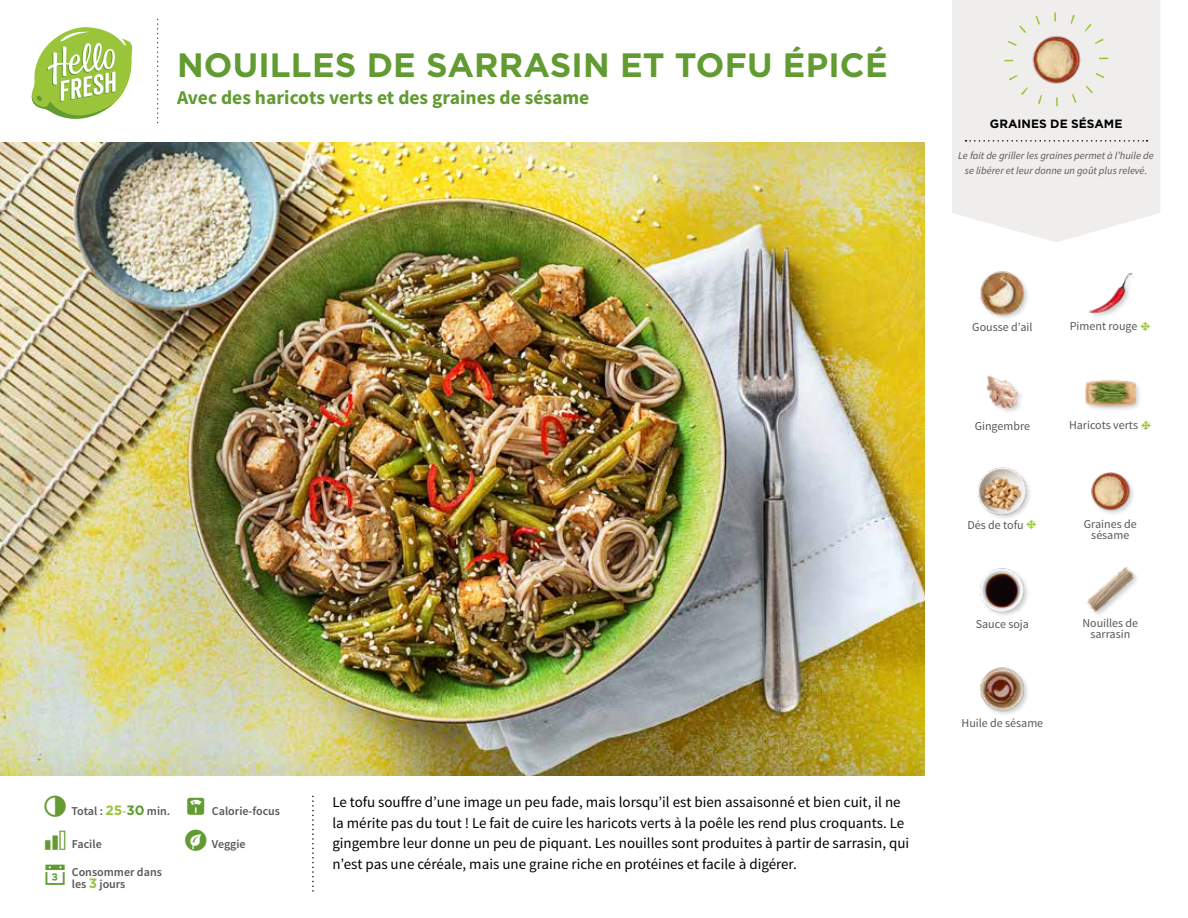
<style>
.page{position:relative;width:1188px;height:918px;background:#fff}
.page>*{position:absolute;margin:0;border:0;box-sizing:border-box;transform-origin:0 0}
.t1{font:700 33.75px "Gotham";letter-spacing:.005em;color:#619b31}
.t2{font:25.5px "hellofresh icon font";color:#619b31}
.t3{font:700 19.5px "Source Sans Pro";color:#619b31}
.t4{font:15px/20.5px "Source Sans Pro";color:#000}
.t5{font:12px/10.5px "Source Sans Pro";color:#575756;text-align:center}
.t6{font:600 12px/12.9px "Source Sans Pro";color:#575756}
.t7{font:700 12px "Gotham";color:#000}
.t8{font:italic 10.5px/14.7px "Source Sans Pro";color:#575756;text-align:center}
.s1{font-family:"Gotham";font-weight:700;font-size:13.5px;color:#9ac43a}
.s2{color:#87ac54}
.s3{font-family:"Gotham";font-weight:700;font-size:13.5px;color:#619b31}
</style>
<div class="page">
<svg style="left:31px;top:27px;width:102px;height:92px"></svg>
<img style="left:0;top:142px;width:925px;height:634px">
<svg style="left:952px;top:0;width:208px;height:242px;background:#f0eeed"></svg>
<svg style="left:966px;top:140px;width:182px;height:2px"></svg>
<div style="left:1004px;top:12px;width:104px;height:94px;border:9px dashed #9ac43a;border-radius:50%"></div>
<img style="left:1089px;top:272px;width:44px;height:45px">
<img style="left:1091px;top:472px;width:42px;height:42px">
<div style="left:1084px;top:379px;width:58px;height:34px;background:#000;opacity:.2"></div>
<img style="left:1085px;top:379px;width:50px;height:34px">
<img style="left:1086px;top:567px;width:49px;height:48px">
<img style="left:980px;top:271px;width:48px;height:47px">
<img style="left:978px;top:467px;width:52px;height:51px">
<img style="left:980px;top:568px;width:48px;height:48px">
<img style="left:980px;top:667px;width:48px;height:47px">
<img style="left:986px;top:375px;width:35px;height:37px">
<img style="left:1025px;top:29px;width:62px;height:61px">
<h1 class="t1" style="left:177px;top:43px;width:712px">NOUILLES DE SARRASIN ET TOFU ÉPICÉ</h1>
<h3 class="t3" style="left:177px;top:85px;width:414px">Avec des haricots verts et des graines de sésame</h3>
<p class="t7" style="left:990px;top:116px;width:134px">GRAINES DE SÉSAME</p>
<p class="t8" style="left:958px;top:149px;width:197px">Le fait de griller les graines permet à l’huile de se libérer et leur donne un goût plus relevé.</p>
<p class="t6" style="left:71px;top:805px;width:100px">Total : <span class="s1">25</span><span class="s2">-</span><span class="s3">30</span> min.</p>
<p class="t6" style="left:212px;top:804px;width:70px">Calorie-focus</p>
<p class="t6" style="left:72px;top:838px;width:31px">Facile</p>
<p class="t6" style="left:212px;top:838px;width:35px">Veggie</p>
<p class="t6" style="left:72px;top:865px;width:92px">Consommer dans les <span class="s1">3</span> jours</p>
<h2 class="t2" style="left:43px;top:863px;width:27px">▪</h2>
<p class="t4" style="left:332px;top:792px;width:578px">Le tofu souffre d’une image un peu fade, mais lorsqu’il est bien assaisonné et bien cuit, il ne la mérite pas du tout ! Le fait de cuire les haricots verts à la poêle les rend plus croquants. Le gingembre leur donne un peu de piquant. Les nouilles sont produites à partir de sarrasin, qui n’est pas une céréale, mais une graine riche en protéines et facile à digérer.</p>
<p class="t5" style="left:972px;top:322px;width:62px">Gousse d’ail</p>
<p class="t5" style="left:1070px;top:321px;width:69px">Piment rouge</p>
<p class="t5" style="left:975px;top:421px;width:57px">Gingembre</p>
<p class="t5" style="left:1069px;top:420px;width:71px">Haricots verts</p>
<p class="t5" style="left:968px;top:520px;width:58px">Dés de tofu</p>
<p class="t5" style="left:976px;top:619px;width:55px">Sauce soja</p>
<p class="t5" style="left:962px;top:718px;width:83px">Huile de sésame</p>
<p class="t5" style="left:1084px;top:519px;width:54px">Graines de sésame</p>
<p class="t5" style="left:1082px;top:618px;width:57px">Nouilles de sarrasin</p>
</div>
